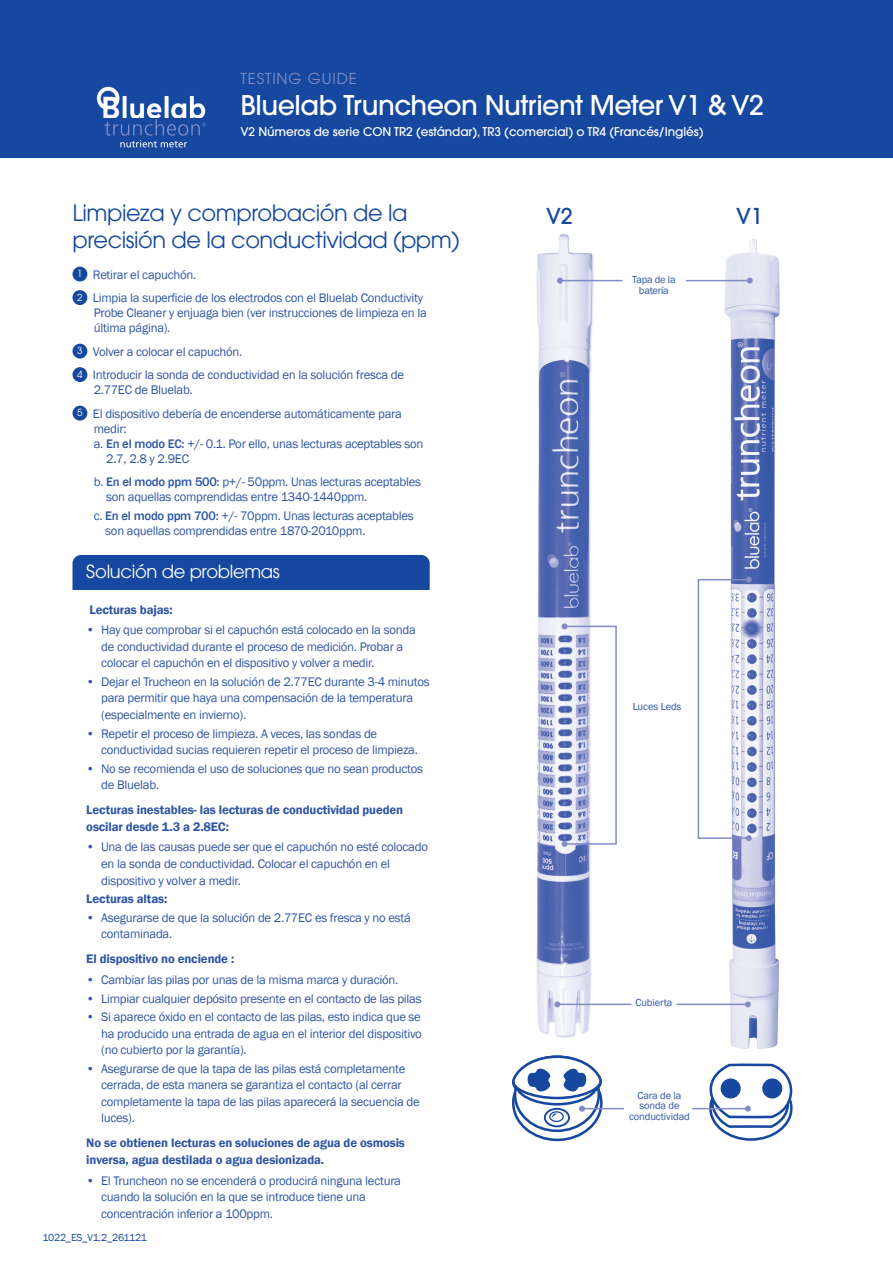
<style>
.page{position:relative;width:893px;height:1263px;background:#fff}
.page>*{position:absolute;margin:0;border:0;box-sizing:border-box;transform-origin:0 0}
.TS_BNR_Product_Headi{font:500 27px "ITC Avant Garde Pro";letter-spacing:-.02em;color:#fff}
.TS_Heading_02_14_5pt{font:22.5px/27px "ITC Avant Garde Pro";letter-spacing:-.02em;color:#15489e}
.TS_Heading_02_14_5pt-2{font:500 21.75px "ITC Avant Garde Pro";color:#15489e}
.features{font:18px "ITC Avant Garde Pro";letter-spacing:-.02em;color:#fff}
.TS_BNR_Testing_Guide{font:15px "ITC Avant Garde Pro";letter-spacing:.06em;color:#848cc5}
.TS_Text_-_bullets_11{font:12.75px/16.5px "Franklin Gothic";letter-spacing:-.02em;color:#2e55a4}
.TS_Text_11pt{font:12.75px/15px "Franklin Gothic";letter-spacing:-.02em;color:#2e55a4}
.TS_Heading_04_13pt{font:600 12.75px/16.5px "Franklin Gothic";letter-spacing:-.01em;color:#2e55a4}
.TS_Text_-_bullets_11-2{font:600 12.75px "Franklin Gothic";letter-spacing:-.01em;color:#2e55a4}
.TS_BNR_Model_details{font:500 12px "ITC Avant Garde Pro";letter-spacing:-.01em;color:#fff}
.TS_Labels_-_Left{font:10.5px/10.5px "Franklin Gothic";letter-spacing:-.01em;color:#2e55a4;text-align:center}
.t1{font:10.5px "Franklin Gothic";letter-spacing:-.02em;color:#15489e}
.TS_Labels_-_right{font:10.5px/10.5px "Franklin Gothic";letter-spacing:-.02em;color:#2e55a4;text-align:center}
.TS_Number{font:9.75px "ITC Avant Garde Pro";color:#fff}
.s1{font-weight:500}
</style>
<div class="page">
<div style="left:0;top:0;width:893px;height:157px;background:#15489e"></div>
<svg style="left:513px;top:1066px;width:88px;height:74px"></svg>
<svg style="left:515px;top:1058px;width:84px;height:73px"></svg>
<div style="left:544px;top:1108px;width:26px;height:19px;border:2px solid #15489e;border-radius:50%"></div>
<div style="left:549px;top:1111px;width:15px;height:11px;border:1px solid #15489e;border-radius:50%"></div>
<img style="left:536px;top:234px;width:70px;height:804px">
<img style="left:709px;top:239px;width:71px;height:810px">
<hr style="left:560px;top:280px;width:62px;height:1px;background:#848cc5">
<svg style="left:557px;top:278px;width:6px;height:6px"></svg>
<hr style="left:686px;top:280px;width:64px;height:1px;background:#848cc5">
<svg style="left:747px;top:278px;width:6px;height:6px"></svg>
<div style="left:564px;top:626px;width:53px;height:219px;border:2px solid #848cc5"></div>
<svg style="left:562px;top:841px;width:6px;height:6px"></svg>
<svg style="left:562px;top:623px;width:6px;height:6px"></svg>
<div style="left:698px;top:579px;width:51px;height:260px;border:2px solid #848cc5"></div>
<svg style="left:746px;top:577px;width:6px;height:6px"></svg>
<svg style="left:746px;top:835px;width:6px;height:6px"></svg>
<svg style="left:704px;top:1064px;width:94px;height:53px"></svg>
<div style="left:703px;top:1063px;width:96px;height:55px;border:3px solid #15489e;border-radius:25px"></div>
<div style="left:762px;top:1078px;width:20px;height:20px;background:#15489e;border-radius:50%"></div>
<div style="left:721px;top:1078px;width:20px;height:20px;background:#15489e;border-radius:50%"></div>
<hr style="left:693px;top:1108px;width:55px;height:1px;background:#848cc5">
<svg style="left:710px;top:1096px;width:80px;height:45px"></svg>
<hr style="left:677px;top:1004px;width:71px;height:1px;background:#848cc5">
<svg style="left:745px;top:1001px;width:6px;height:6px"></svg>
<hr style="left:582px;top:1108px;width:41px;height:1px;background:#848cc5">
<svg style="left:512px;top:1055px;width:92px;height:62px"></svg>
<hr style="left:557px;top:1004px;width:74px;height:1px;background:#848cc5">
<svg style="left:554px;top:1001px;width:6px;height:6px"></svg>
<div style="left:72px;top:267px;width:15px;height:15px;background:#15489e;border-radius:50%"></div>
<div style="left:72px;top:290px;width:15px;height:15px;background:#15489e;border-radius:50%"></div>
<div style="left:72px;top:344px;width:15px;height:15px;background:#15489e;border-radius:50%"></div>
<div style="left:72px;top:367px;width:15px;height:15px;background:#15489e;border-radius:50%"></div>
<div style="left:72px;top:406px;width:15px;height:15px;background:#15489e;border-radius:50%"></div>
<div style="left:72px;top:555px;width:358px;height:35px;background:#15489e"></div>
<svg style="left:104px;top:118px;width:102px;height:29px"></svg>
<img style="left:97px;top:86px;width:108px;height:32px">
<p class="TS_BNR_Testing_Guide" style="left:240px;top:69px;width:118px">TESTING GUIDE</p>
<p class="TS_BNR_Product_Headi" style="left:240px;top:88px;width:525px">Bluelab Truncheon Nutrient Meter V1 &amp; V2</p>
<p class="TS_BNR_Model_details" style="left:240px;top:124px;width:465px">V2 Números de serie CON TR2 (estándar), TR3 (comercial) o TR4 (Francés/Inglés)</p>
<p class="TS_Heading_02_14_5pt" style="left:72px;top:199px;width:389px">Limpieza y comprobación de la precisión de la conductividad (ppm)</p>
<p class="TS_Number" style="left:77px;top:268px;width:7px">1</p>
<p class="TS_Text_11pt" style="left:93px;top:267px;width:105px">Retirar el capuchón.</p>
<p class="TS_Number" style="left:77px;top:291px;width:7px">2</p>
<p class="TS_Text_11pt" style="left:93px;top:291px;width:335px">Limpia la superficie de los electrodos con el Bluelab Conductivity<br>Probe Cleaner y enjuaga bien (ver instrucciones de limpieza en la última página).</p>
<p class="TS_Number" style="left:77px;top:345px;width:7px">3</p>
<p class="TS_Text_11pt" style="left:93px;top:344px;width:151px">Volver a colocar el capuchón.</p>
<p class="TS_Number" style="left:77px;top:368px;width:7px">4</p>
<p class="TS_Text_11pt" style="left:93px;top:368px;width:313px">Introducir la sonda de conductividad en la solución fresca de<br>2.77EC de Bluelab.</p>
<p class="TS_Number" style="left:77px;top:407px;width:7px">5</p>
<p class="TS_Text_11pt" style="left:93px;top:406px;width:310px">El dispositivo debería de encenderse automáticamente para</p>
<p class="TS_Text_11pt" style="left:94px;top:421px;width:34px">medir:</p>
<p class="TS_Text_11pt" style="left:94px;top:436px;width:331px">a. <span class="s1">En el modo EC:</span> +/- 0.1. Por ello, unas lecturas aceptables son</p>
<p class="TS_Text_11pt" style="left:106px;top:451px;width:84px">2.7, 2.8 y 2.9EC</p>
<p class="TS_Text_11pt" style="left:106px;top:475px;width:316px;text-indent:-12px">b. <span class="s1">En el modo ppm 500:</span> p+/- 50ppm. Unas lecturas aceptables son aquellas comprendidas entre 1340-1440ppm.</p>
<p class="TS_Text_11pt" style="left:105px;top:509px;width:310px;text-indent:-12px">c. <span class="s1">En el modo ppm 700:</span> +/- 70ppm. Unas lecturas aceptables son aquellas comprendidas entre 1870-2010ppm.</p>
<p class="features" style="left:86px;top:560px;width:195px">Solución de problemas</p>
<p class="TS_Heading_04_13pt" style="left:89px;top:601px;width:85px">Lecturas bajas:</p>
<p class="TS_Text_-_bullets_11" style="left:101px;top:622px;width:316px;text-indent:-15px">• Hay que comprobar si el capuchón está colocado en la sonda de conductividad durante el proceso de medición. Probar a colocar el capuchón en el dispositivo y volver a medir.</p>
<p class="TS_Text_-_bullets_11" style="left:101px;top:674px;width:330px;text-indent:-15px">• Dejar el Trucheon en la solución de 2.77EC durante 3-4 minutos para permitir que haya una compensación de la temperatura (especialmente en invierno).</p>
<p class="TS_Text_-_bullets_11" style="left:101px;top:725px;width:318px;text-indent:-15px">• Repetir el proceso de limpieza. A veces, las sondas de conductividad sucias requieren repetir el proceso de limpieza.</p>
<p class="TS_Text_-_bullets_11" style="left:101px;top:760px;width:323px;text-indent:-15px">• No se recomienda el uso de soluciones que no sean productos de Bluelab.</p>
<p class="TS_Heading_04_13pt" style="left:86px;top:802px;width:318px">Lecturas inestables- las lecturas de conductividad pueden oscilar desde 1.3 a 2.8EC:</p>
<p class="TS_Text_-_bullets_11" style="left:101px;top:839px;width:328px;text-indent:-15px">• Una de las causas puede ser que el capuchón no esté colocado en la sonda de conductividad. Colocar el capuchón en el dispositivo y volver a medir.</p>
<p class="TS_Text_-_bullets_11-2" style="left:86px;top:891px;width:82px">Lecturas altas:</p>
<p class="TS_Text_-_bullets_11" style="left:101px;top:909px;width:311px;text-indent:-15px">• Asegurarse de que la solución de 2.77EC es fresca y no está contaminada.</p>
<p class="TS_Heading_04_13pt" style="left:86px;top:951px;width:149px">El dispositivo no enciende :</p>
<p class="TS_Text_-_bullets_11" style="left:86px;top:972px;width:313px">• Cambiar las pilas por unas de la misma marca y duración.</p>
<p class="TS_Text_-_bullets_11" style="left:86px;top:990px;width:337px">• Limpiar cualquier depósito presente en el contacto de las pilas</p>
<p class="TS_Text_-_bullets_11" style="left:101px;top:1009px;width:322px;text-align:justify;text-indent:-15px">• Si aparece óxido en el contacto de las pilas, esto indica que se ha producido una entrada de agua en el interior del dispositivo (no cubierto por la garantía).</p>
<p class="TS_Text_-_bullets_11" style="left:101px;top:1061px;width:320px;text-indent:-15px">• Asegurarse de que la tapa de las pilas está completamente cerrada, de esta manera se garantiza el contacto (al cerrar completamente la tapa de las pilas aparecerá la secuencia de luces).</p>
<p class="TS_Heading_04_13pt" style="left:86px;top:1135px;width:320px">No se obtienen lecturas en soluciones de agua de osmosis inversa, agua destilada o agua desionizada.</p>
<p class="TS_Text_-_bullets_11" style="left:101px;top:1172px;width:301px;text-indent:-15px">• El Truncheon no se encenderá o producirá ninguna lectura cuando la solución en la que se introduce tiene una concentración inferior a 100ppm.</p>
<p class="t1" style="left:43px;top:1230px;width:106px">1022_ES_V1.2_261121</p>
<p class="TS_Heading_02_14_5pt-2" style="left:546px;top:203px;width:28px">V2</p>
<p class="TS_Labels_-_right" style="left:632px;top:275px;width:45px">Tapa de la batería</p>
<p class="TS_Heading_02_14_5pt-2" style="left:736px;top:203px;width:28px">V1</p>
<p class="TS_Labels_-_Left" style="left:633px;top:701px;width:50px">Luces Leds</p>
<p class="TS_Labels_-_Left" style="left:635px;top:997px;width:39px">Cubierta</p>
<p class="TS_Labels_-_Left" style="left:629px;top:1090px;width:62px">Cara de la sonda de conductividad</p>
</div>
